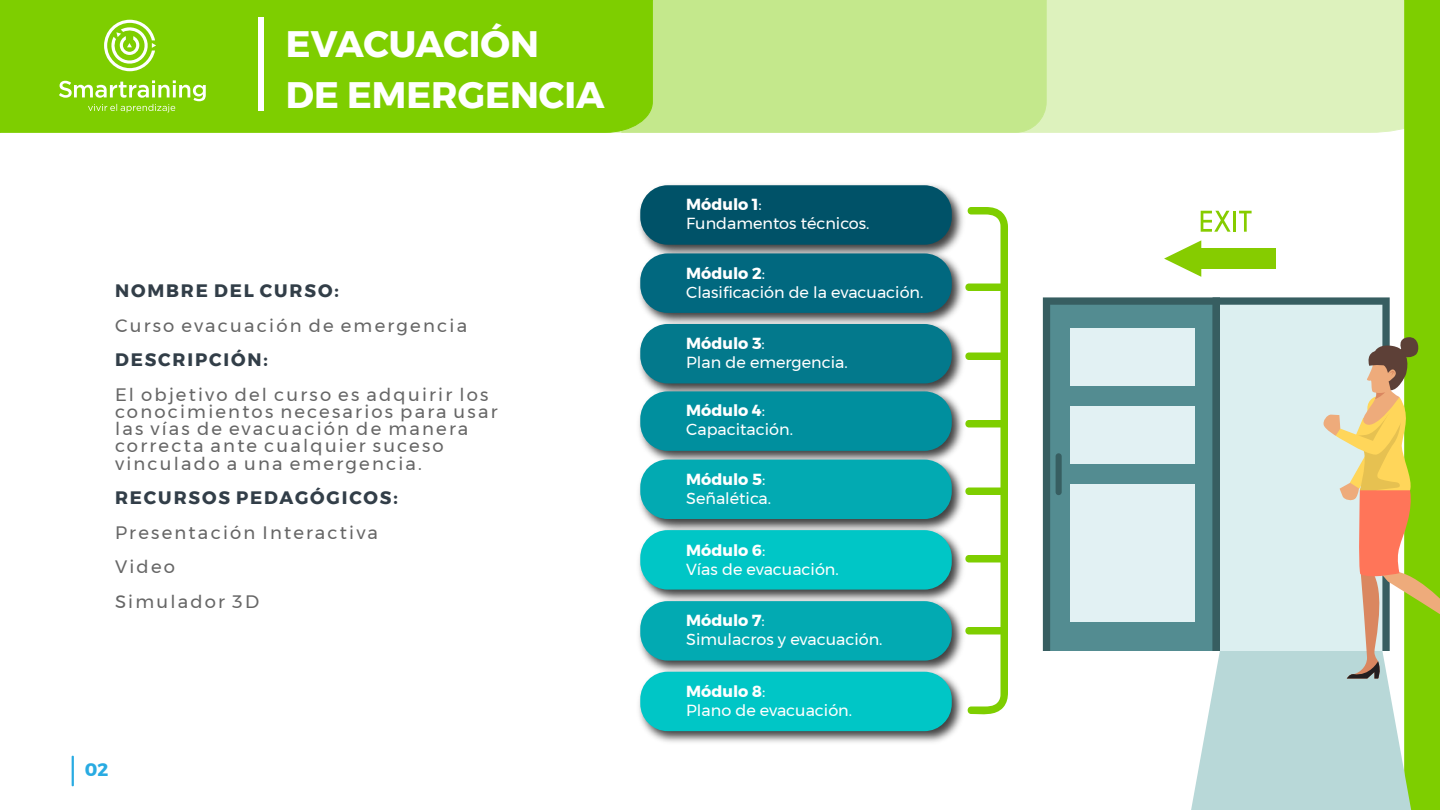
<style>
.page{position:relative;width:1440px;height:810px;background:#fff}
.page>*{position:absolute;margin:0;border:0;box-sizing:border-box;transform-origin:0 0}
.t1{font:700 36.75px/51px "Montserrat";color:#fff}
.t2{font:18px/17.2px "Montserrat";letter-spacing:.125em;color:#666}
.t3{font:700 18px "Montserrat";letter-spacing:.105em;color:#323e48}
.t4{font:700 18px "Montserrat";color:#29abe2}
.t5{font:15.98px/19.2px "Montserrat";color:#fff}
.s1{font-weight:700}
</style>
<div class="page">
<div style="left:1047px;top:0;width:357px;height:133px;background:#ddf2bd"></div>
<div style="left:653px;top:0;width:394px;height:133px;background:#c4e88c"></div>
<div style="left:0;top:0;width:653px;height:133px;background:#7ece00"></div>
<div style="left:258px;top:17px;width:6px;height:93px;background:#fff"></div>
<svg style="left:104px;top:20px;width:52px;height:51px"></svg>
<svg style="left:59px;top:80px;width:147px;height:32px;background:#9bd93b"></svg>
<svg style="left:72px;top:755px;width:2px;height:32px"></svg>
<img style="left:639px;top:184px;width:324px;height:63px">
<div style="left:640px;top:185px;width:312px;height:60px;background:#005268;border-radius:27px"></div>
<img style="left:639px;top:247px;width:324px;height:70px">
<div style="left:640px;top:253px;width:312px;height:60px;background:#01687f;border-radius:27px"></div>
<img style="left:639px;top:317px;width:324px;height:68px">
<div style="left:640px;top:324px;width:312px;height:59px;background:#03798c;border-radius:27px"></div>
<img style="left:639px;top:385px;width:324px;height:68px">
<div style="left:640px;top:391px;width:312px;height:60px;background:#008f9e;border-radius:27px"></div>
<img style="left:639px;top:453px;width:324px;height:71px">
<div style="left:640px;top:460px;width:312px;height:59px;background:#02aab2;border-radius:27px"></div>
<img style="left:639px;top:524px;width:324px;height:71px">
<div style="left:640px;top:530px;width:312px;height:60px;background:#00c6c6;border-radius:27px"></div>
<img style="left:639px;top:595px;width:324px;height:70px">
<div style="left:640px;top:601px;width:312px;height:60px;background:#02aab2;border-radius:27px"></div>
<img style="left:639px;top:665px;width:324px;height:78px">
<div style="left:640px;top:672px;width:312px;height:59px;background:#00c6c6;border-radius:27px"></div>
<div style="left:1404px;top:0;width:36px;height:810px;background:#7ece00;border:1px solid #7ece00"></div>
<svg style="left:1043px;top:297px;width:170px;height:354px;background:#51868a"></svg>
<div style="left:1070px;top:328px;width:125px;height:57px;background:#e2f1f3"></div>
<div style="left:1070px;top:407px;width:125px;height:57px;background:#e2f1f3"></div>
<div style="left:1070px;top:485px;width:125px;height:137px;background:#e2f1f3"></div>
<div style="left:1056px;top:453px;width:6px;height:42px;background:#375e61;border-radius:3px"></div>
<svg style="left:1213px;top:297px;width:177px;height:39px;background:#b2cacc"></svg>
<div style="left:1201px;top:248px;width:75px;height:21px;background:#86cc00"></div>
<svg style="left:1164px;top:240px;width:37px;height:37px"></svg>
<svg style="left:1201px;top:211px;width:30px;height:21px"></svg>
<hr style="left:1233px;top:211px;width:3px;height:21px;background:#86cc00">
<svg style="left:1239px;top:211px;width:13px;height:21px"></svg>
<svg style="left:1183px;top:336px;width:257px;height:474px"></svg>
<svg style="left:965px;top:207px;width:43px;height:508px"></svg>
<h1 class="t1" style="left:286px;top:19px;width:320px">EVACUACIÓN<br>DE EMERGENCIA</h1>
<p class="t3" style="left:115px;top:276px;width:225px">NOMBRE DEL CURSO:</p>
<p class="t2" style="left:115px;top:316px;width:354px">Curso evacuación de emergencia</p>
<p class="t3" style="left:115px;top:345px;width:155px">DESCRIPCIÓN:</p>
<p class="t2" style="left:115px;top:385px;width:384px">El objetivo del curso es adquirir los conocimientos necesarios para usar las vías de evacuación de manera correcta ante cualquier suceso vinculado a una emergencia.</p>
<p class="t3" style="left:115px;top:483px;width:284px">RECURSOS PEDAGÓGICOS:</p>
<p class="t2" style="left:115px;top:515px;width:265px;line-height:34.5px">Presentación Interactiva<br>Video<br>Simulador 3D</p>
<p class="t4" style="left:85px;top:755px;width:25px">02</p>
<p class="t5" style="left:686px;top:195px;width:185px"><span class="s1">Módulo 1</span>:<br>Fundamentos técnicos.</p>
<p class="t5" style="left:686px;top:264px;width:239px"><span class="s1">Módulo 2</span>:<br>Clasificación de la evacuación.</p>
<p class="t5" style="left:686px;top:333px;width:163px"><span class="s1">Módulo 3</span>:<br>Plan de emergencia.</p>
<p class="t5" style="left:686px;top:400px;width:108px"><span class="s1">Módulo 4</span>:<br>Capacitación.</p>
<p class="t5" style="left:686px;top:470px;width:86px"><span class="s1">Módulo 5</span>:<br>Señalética.</p>
<p class="t5" style="left:686px;top:541px;width:154px"><span class="s1">Módulo 6</span>:<br>Vías de evacuación.</p>
<p class="t5" style="left:686px;top:610px;width:198px"><span class="s1">Módulo 7</span>:<br>Simulacros y evacuación.</p>
<p class="t5" style="left:686px;top:682px;width:167px"><span class="s1">Módulo 8</span>:<br>Plano de evacuación.</p>
</div>
